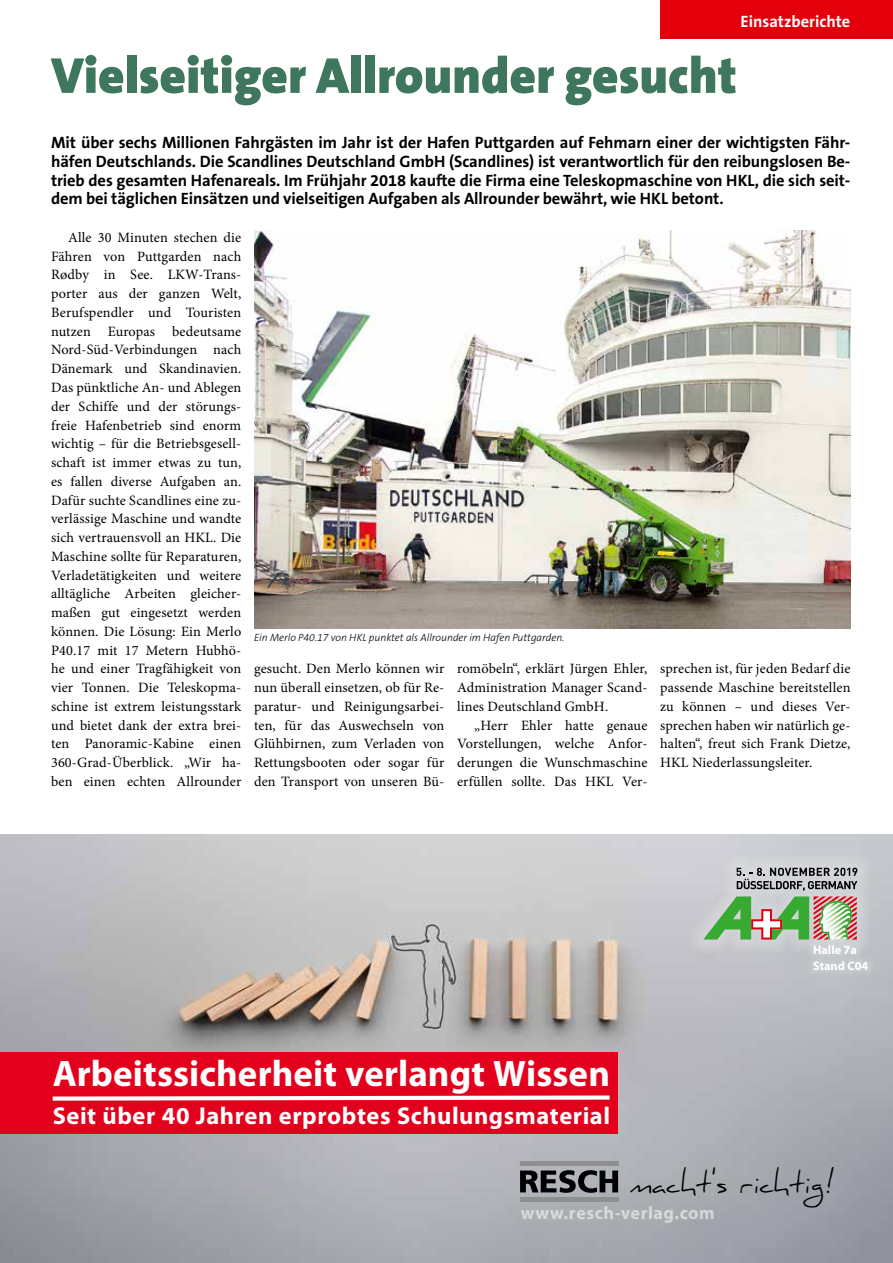
<style>
.page{position:relative;width:893px;height:1263px;background:#fff}
.page>*{position:absolute;margin:0;border:0;box-sizing:border-box;transform-origin:0 0}
.t1{font:900 51px "The Sans B9";color:#3f765e}
.t2{font:700 36.9px "Myriad Pro";color:#fff}
.t3{font:28.5px "Daniel";color:#000}
.t4{font:700 24.45px "Myriad Pro";letter-spacing:.02em;color:#fff}
.t5{font:700 18.15px "Myriad Pro";letter-spacing:.025em;color:#fff}
.t6{font:700 16.5px/18.8px "The Sans B7";letter-spacing:-.005em;color:#000;text-align:justify}
.t7{font:700 16.5px "The Sans B7";color:#fff}
.t8{font:14.25px/18.8px "Minion Pro";letter-spacing:.01em;color:#000;text-align:justify}
.t9{font:700 12.15px/15.3px "Myriad Pro";color:#fff}
.t10{font:italic 300 10.5px "The Sans B3";color:#000}
</style>
<div class="page">
<div style="left:660px;top:0;width:233px;height:39px;background:#e3000b"></div>
<img style="left:0;top:834px;width:893px;height:429px">
<div style="left:0;top:1053px;width:618px;height:81px;background:#e3001d"></div>
<svg style="left:53px;top:1095px;width:557px;height:6px"></svg>
<svg style="left:520px;top:1170px;width:98px;height:23px;background:#4d4e51"></svg>
<hr style="left:520px;top:1161px;width:98px;height:4px;background:#8f8f8f">
<hr style="left:520px;top:1197px;width:98px;height:4px;background:#8f8f8f">
<div style="left:688px;top:853px;width:184px;height:101px;background:#cdced2"></div>
<svg style="left:704px;top:868px;width:153px;height:71px"></svg>
<div style="left:806px;top:938px;width:69px;height:39px;background:#c5c8cc"></div>
<img style="left:254px;top:231px;width:596px;height:397px">
<img style="left:0;top:648px;width:1px;height:538px">
<p class="t7" style="left:741px;top:13px;width:111px">Einsatzberichte</p>
<h1 class="t1" style="left:51px;top:48px;width:687px">Vielseitiger Allrounder gesucht</h1>
<p class="t6" style="left:51px;top:134px;width:801px">Mit über sechs Millionen Fahrgästen im Jahr ist der Hafen Puttgarden auf Fehmarn einer der wichtigsten Fähr&shy;häfen Deutschlands. Die Scandlines Deutschland GmbH (Scandlines) ist verantwortlich für den reibungslosen Be&shy;trieb des gesamten Hafenareals. Im Frühjahr 2018 kaufte die Firma eine Teleskopmaschine von HKL, die sich seit&shy;dem bei täglichen Einsätzen und vielseitigen Aufgaben als Allrounder bewährt, wie HKL betont.</p>
<p class="t8" style="left:51px;top:228px;width:192px;text-indent:17px">Alle 30 Minuten stechen die Fähren von Puttgarden nach Rødby in See. LKW-Trans&shy;porter aus der ganzen Welt, Berufspendler und Touristen nutzen Europas bedeutsame Nord-Süd-Verbindungen nach Dänemark und Skandinavien.<br>Das pünktliche An- und Ablegen der Schiffe und der störungs&shy;freie Hafenbetrieb sind enorm wichtig – für die Betriebsgesell&shy;schaft ist immer etwas zu tun, es fallen diverse Aufgaben an.<br>Dafür suchte Scandlines eine zu&shy;verlässige Maschine und wandte sich vertrauensvoll an HKL. Die Maschine sollte für Reparaturen, Verladetätigkeiten und weitere alltägliche Arbeiten gleicher&shy;maßen gut eingesetzt werden können. Die Lösung: Ein Merlo P40.17 mit 17 Metern Hubhö&shy;he und einer Tragfähigkeit von vier Tonnen. Die Teleskopma&shy;schine ist extrem leistungsstark und bietet dank der extra brei&shy;ten Panoramic-Kabine einen 360-Grad-Überblick. „Wir ha&shy;ben einen echten Allrounder</p>
<p class="t10" style="left:254px;top:632px;width:312px">Ein Merlo P40.17 von HKL punktet als Allrounder im Hafen Puttgarden.</p>
<p class="t8" style="left:254px;top:659px;width:192px">gesucht. Den Merlo können wir nun überall einsetzen, ob für Re&shy;paratur- und Reinigungsarbei&shy;ten, für das Auswechseln von Glühbirnen, zum Verladen von Rettungsbooten oder sogar für den Transport von unseren Bü-</p>
<p class="t8" style="left:457px;top:659px;width:192px">romöbeln“, erklärt Jürgen Ehler, Administration Manager Scand&shy;lines Deutschland GmbH.</p>
<p class="t8" style="left:660px;top:659px;width:192px">sprechen ist, für jeden Bedarf die passende Maschine bereitstellen zu können – und dieses Ver&shy;sprechen haben wir natürlich ge&shy;halten“, freut sich Frank Dietze, HKL Niederlassungsleiter.</p>
<p class="t8" style="left:457px;top:716px;width:192px;text-indent:17px">„Herr Ehler hatte genaue Vorstellungen, welche Anfor&shy;derungen die Wunschmaschine erfüllen sollte. Das HKL Ver-</p>
<h2 class="t2" style="left:53px;top:1049px;width:559px">Arbeitssicherheit verlangt Wissen</h2>
<h3 class="t4" style="left:53px;top:1100px;width:559px">Seit über 40 Jahren erprobtes Schulungsmaterial</h3>
<p class="t9" style="left:813px;top:942px;width:57px">Halle 7a<br>Stand C04</p>
<h3 class="t3" style="left:629px;top:1166px;width:207px">macht's richtig!</h3>
<p class="t5" style="left:521px;top:1201px;width:196px">www.resch-verlag.com</p>
</div>
